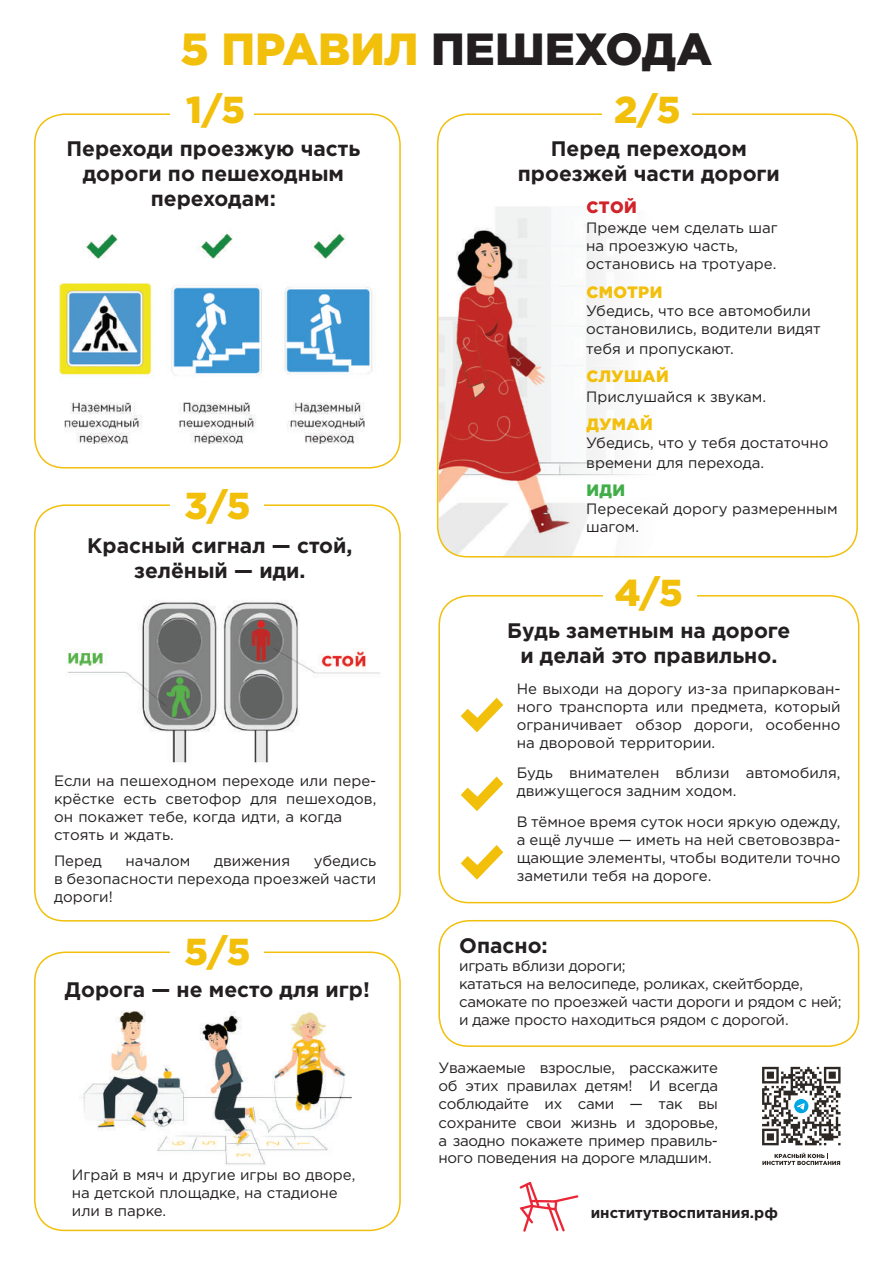
<style>
.page{position:relative;width:893px;height:1263px;background:#fff}
.page>*{position:absolute;margin:0;border:0;box-sizing:border-box;transform-origin:0 0}
.t1{font:900 45px "Gotham Pro";color:#231f20}
.t2{font:900 37.5px "Gotham Pro";color:#f2bf0a}
.t3{font:700 21px/25.2px "Gotham Pro";color:#231f20;text-align:center}
.t4{font:900 16.5px "Gotham Pro";letter-spacing:.02em;color:#f2bf0a}
.t5{font:900 16.5px "Gotham Pro";color:#d1232a}
.t6{font:900 16.5px "Gotham Pro";color:#40ae49}
.t7{font:15px/18px "Gotham Pro";color:#231f20}
.t8{font:15px/18px "Gotham Pro";letter-spacing:-.02em;color:#231f20}
.t9{font:700 15px "Gotham Pro";color:#231f20}
.s1{color:#f2bf0a}
</style>
<div class="page">
<img style="left:438px;top:206px;width:203px;height:351px">
<div style="left:34px;top:504px;width:367px;height:417px;border:2px solid #f2bf0a;border-radius:30px"></div>
<div style="left:34px;top:113px;width:367px;height:355px;border:2px solid #f2bf0a;border-radius:30px"></div>
<img style="left:59px;top:233px;width:314px;height:210px">
<img style="left:65px;top:600px;width:315px;height:164px">
<img style="left:79px;top:1011px;width:272px;height:154px">
<div style="left:437px;top:113px;width:421px;height:444px;border:2px solid #f2bf0a;border-radius:30px"></div>
<div style="left:438px;top:595px;width:421px;height:308px;border:2px solid #f2bf0a;border-radius:30px"></div>
<svg style="left:461px;top:845px;width:42px;height:35px"></svg>
<div style="left:34px;top:951px;width:367px;height:280px;border:2px solid #f2bf0a;border-radius:30px"></div>
<div style="left:438px;top:920px;width:421px;height:127px;border:2px solid #f2bf0a;border-radius:30px"></div>
<div style="left:170px;top:96px;width:83px;height:36px;background:#fff"></div>
<div style="left:602px;top:90px;width:89px;height:42px;background:#fff"></div>
<div style="left:170px;top:490px;width:94px;height:36px;background:#fff"></div>
<div style="left:604px;top:576px;width:93px;height:36px;background:#fff"></div>
<div style="left:170px;top:946px;width:93px;height:36px;background:#fff"></div>
<svg style="left:461px;top:776px;width:42px;height:35px"></svg>
<svg style="left:461px;top:698px;width:42px;height:34px"></svg>
<svg style="left:519px;top:1182px;width:59px;height:50px"></svg>
<svg style="left:762px;top:1153px;width:78px;height:12px"></svg>
<svg style="left:762px;top:1067px;width:78px;height:78px"></svg>
<h1 class="t1" style="left:181px;top:23px;width:533px"><span class="s1">5 ПРАВИЛ</span> ПЕШЕХОДА</h1>
<h2 class="t2" style="left:186px;top:88px;width:60px">1/5</h2>
<h2 class="t2" style="left:614px;top:88px;width:68px">2/5</h2>
<h3 class="t3" style="left:66px;top:135px;width:295px">Переходи проезжую часть дороги по пешеходным переходам:</h3>
<h2 class="t2" style="left:184px;top:484px;width:67px">3/5</h2>
<h3 class="t3" style="left:87px;top:532px;width:267px">Красный сигнал — стой, зелёный — иди.</h3>
<p class="t7" style="left:54px;top:771px;width:324px">Если на пешеходном переходе или пере&shy;крёстке есть светофор для пешеходов, он покажет тебе, когда идти, а когда стоять и ждать.</p>
<p class="t7" style="left:54px;top:852px;width:49px">Перед</p>
<p class="t7" style="left:126px;top:852px;width:66px">началом</p>
<p class="t7" style="left:214px;top:852px;width:78px">движения</p>
<p class="t7" style="left:54px;top:852px;width:324px;text-align:justify;text-indent:260px">убедись в безопасности перехода проезжей части дороги!</p>
<h2 class="t2" style="left:184px;top:930px;width:67px">5/5</h2>
<h3 class="t3" style="left:65px;top:977px;width:306px">Дорога — не место для игр!</h3>
<p class="t7" style="left:72px;top:1166px;width:285px">Играй в мяч и другие игры во дворе, на детской площадке, на стадионе или в парке.</p>
<h3 class="t3" style="left:518px;top:135px;width:264px">Перед переходом проезжей части дороги</h3>
<p class="t5" style="left:586px;top:198px;width:52px">СтОй</p>
<p class="t7" style="left:586px;top:218px;width:193px">Прежде чем сделать шаг на проезжую часть, остановись на тротуаре.</p>
<p class="t4" style="left:586px;top:282px;width:64px">Смотри</p>
<p class="t7" style="left:586px;top:302px;width:236px">Убедись, что все автомобили остановились, водители видят</p>
<p class="t7" style="left:586px;top:339px;width:149px">тебя и пропускают.</p>
<p class="t4" style="left:586px;top:367px;width:84px">Слушай</p>
<p class="t7" style="left:586px;top:387px;width:181px">Прислушайся к звукам.</p>
<p class="t4" style="left:586px;top:415px;width:68px">Думай</p>
<p class="t7" style="left:586px;top:433px;width:244px;line-height:19.8px">Убедись, что у тебя достаточно времени для перехода.</p>
<p class="t6" style="left:586px;top:481px;width:27px">Иди</p>
<p class="t7" style="left:586px;top:500px;width:253px">Пересекай дорогу размеренным шагом.</p>
<h2 class="t2" style="left:615px;top:571px;width:70px">4/5</h2>
<h3 class="t3" style="left:507px;top:617px;width:285px">Будь заметным на дороге и делай это правильно.</h3>
<p class="t7" style="left:517px;top:679px;width:325px;text-align:justify">Не выходи на дорогу из-за припаркован&shy;ного транспорта или предмета, который ограничивает обзор дороги, особенно на дворовой территории.</p>
<p class="t7" style="left:517px;top:764px;width:325px">Будь внимателен вблизи автомобиля, движущегося задним ходом.</p>
<p class="t7" style="left:517px;top:813px;width:325px;text-align:justify">В тёмное время суток носи яркую одежду, а ещё лучше — иметь на ней световозвра&shy;щающие элементы, чтобы водители точно заметили тебя на дороге.</p>
<h3 class="t3" style="left:459px;top:932px;width:90px">Опасно:</h3>
<p class="t8" style="left:459px;top:956px;width:384px">играть вблизи дороги;<br>кататься на велосипеде, роликах, скейтборде, самокате по проезжей части дороги и рядом с ней; и даже просто находиться рядом с дорогой.</p>
<p class="t7" style="left:438px;top:1059px;width:281px;text-align:justify">Уважаемые взрослые, расскажите об этих правилах детям! И всегда соблюдайте их сами — так вы сохраните свои жизнь и здоровье, а заодно покажете пример правиль&shy;ного поведения на дороге младшим.</p>
<p class="t9" style="left:591px;top:1204px;width:189px">институтвоспитания.рф</p>
</div>
